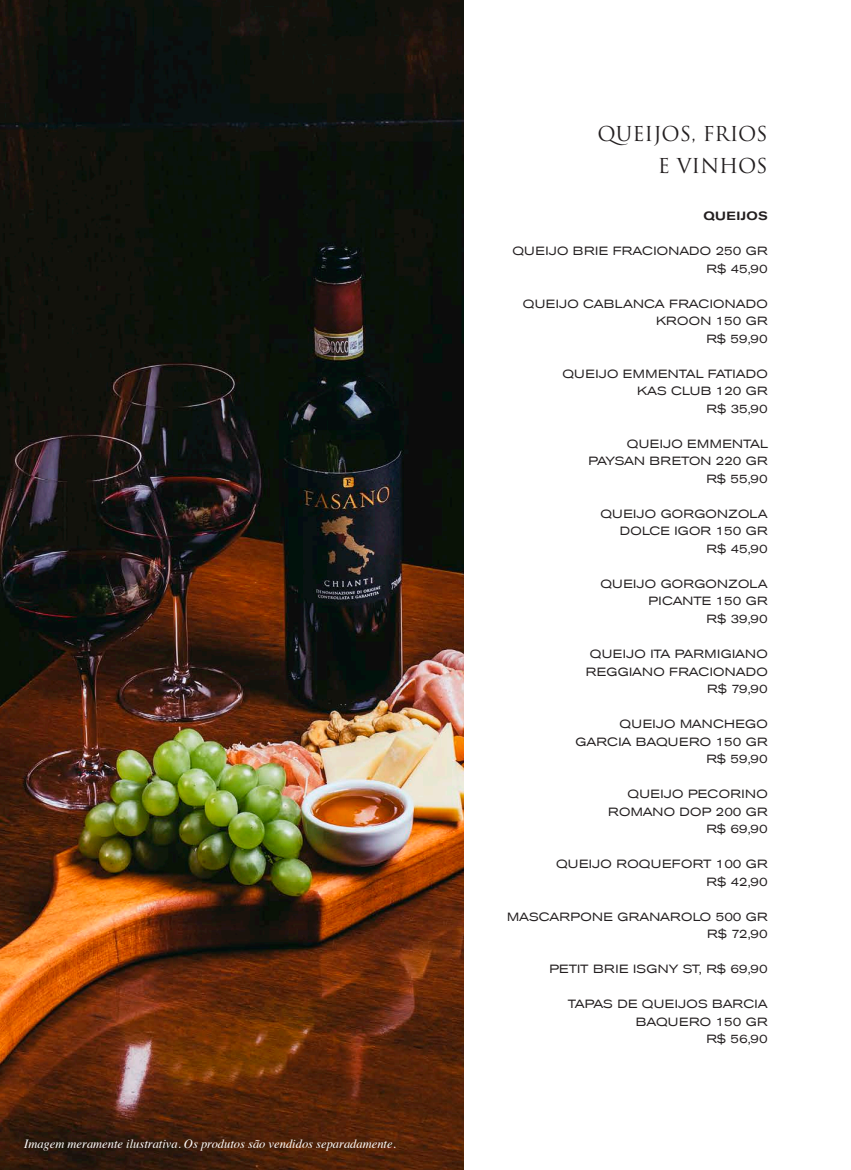
<style>
.page{position:relative;width:851px;height:1170px;background:#fff}
.page>*{position:absolute;margin:0;border:0;box-sizing:border-box;transform-origin:0 0}
.t1{font:20px/31.1px "Trajan Pro";color:#231f20;text-align:right}
.t2{font:italic 12.5px "Times";color:#fff}
.t3{font:expanded 11.88px/17.5px "Akzidenz Grotesk BE";letter-spacing:.02em;color:#231f20;text-align:right}
.t4{font:500 expanded 11.88px "Akzidenz Grotesk BE";letter-spacing:.02em;color:#231f20}
</style>
<div class="page">
<img style="left:0;top:0;width:463px;height:1169px">
<p class="t2" style="left:24px;top:1132px;width:373px">Imagem meramente ilustrativa. Os produtos são vendidos separadamente.</p>
<h1 class="t1" style="left:597px;top:118px;width:172px">QUEIJOS, FRIOS<br>E VINHOS</h1>
<p class="t4" style="left:703px;top:209px;width:66px">QUEIJOS</p>
<p class="t3" style="left:512px;top:242px;width:257px">QUEIJO BRIE FRACIONADO 250 GR<br>R$ 45,90</p>
<p class="t3" style="left:522px;top:295px;width:246px">QUEIJO CABLANCA FRACIONADO<br>KROON 150 GR<br>R$ 59,90</p>
<p class="t3" style="left:562px;top:365px;width:207px">QUEIJO EMMENTAL FATIADO<br>KAS CLUB 120 GR<br>R$ 35,90</p>
<p class="t3" style="left:588px;top:435px;width:181px">QUEIJO EMMENTAL<br>PAYSAN BRETON 220 GR<br>R$ 55,90</p>
<p class="t3" style="left:600px;top:505px;width:169px">QUEIJO GORGONZOLA<br>DOLCE IGOR 150 GR<br>R$ 45,90</p>
<p class="t3" style="left:600px;top:575px;width:169px">QUEIJO GORGONZOLA<br>PICANTE 150 GR<br>R$ 39,90</p>
<p class="t3" style="left:585px;top:645px;width:183px">QUEIJO ITA PARMIGIANO<br>REGGIANO FRACIONADO<br>R$ 79,90</p>
<p class="t3" style="left:575px;top:715px;width:194px">QUEIJO MANCHEGO<br>GARCIA BAQUERO 150 GR<br>R$ 59,90</p>
<p class="t3" style="left:608px;top:785px;width:161px">QUEIJO PECORINO<br>ROMANO DOP 200 GR<br>R$ 69,90</p>
<p class="t3" style="left:556px;top:855px;width:213px">QUEIJO ROQUEFORT 100 GR<br>R$ 42,90</p>
<p class="t3" style="left:507px;top:907px;width:262px">MASCARPONE GRANAROLO 500 GR<br>R$ 72,90</p>
<p class="t3" style="left:549px;top:960px;width:220px">PETIT BRIE ISGNY ST, R$ 69,90</p>
<p class="t3" style="left:568px;top:995px;width:201px">TAPAS DE QUEIJOS BARCIA<br>BAQUERO 150 GR<br>R$ 56,90</p>
</div>
